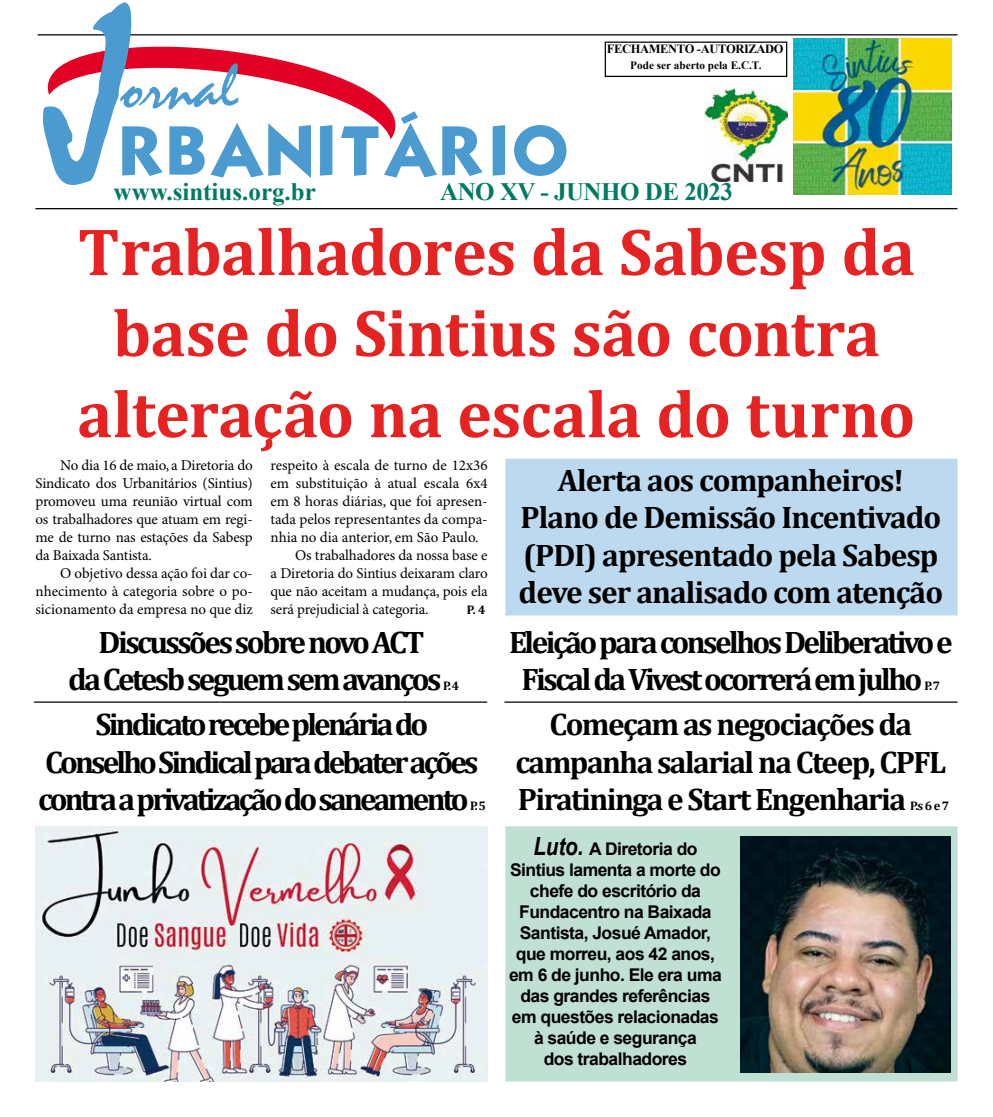
<style>
.page{position:relative;width:993px;height:1117px;background:#fff}
.page>*{position:absolute;margin:0;border:0;box-sizing:border-box;transform-origin:0 0}
.t1{font:250px "Mystical Plain";color:#4c9bd0}
.t2{font:700 67.5px/81px "Cambria";letter-spacing:-.01em;color:#e42322;text-align:center}
.t3{font:60px "Kabana Bold Plain";color:#4c9bd0}
.t4{font:60px "Mystical Plain";color:#4c9bd0}
.t5{font:700 31.25px/37.5px "Cambria";letter-spacing:-.08em;color:#000;text-align:center}
.t6{font:700 31.25px/37.5px "Cambria";letter-spacing:-.03em;color:#000;text-align:center}
.t7{font:700 31.25px/37.5px "Cambria";letter-spacing:-.05em;color:#000}
.t8{font:700 25px "Times New Roman";letter-spacing:-.01em;color:#007a62}
.t9{font:700 17.5px/21px "Arial";letter-spacing:-.03em;color:#000;text-align:center}
.t10{font:15px/18px "Minion Pro";letter-spacing:-.01em;color:#000;text-align:justify}
.t11{font:700 12.5px "Times New Roman";letter-spacing:-.03em;color:#000}
.t12{font:700 12.5px "Cambria";color:#000}
.t13{font:700 11.25px "Times New Roman";color:#000}
.s1{font-family:"Arial Narrow";font-style:italic;font-size:25px}
</style>
<div class="page">
<div style="left:505px;top:826px;width:452px;height:255px;background:#c0e0d3;border:1px solid #c0e0d3"></div>
<hr style="left:35px;top:208px;width:922px;height:1px;background:#000">
<svg style="left:37px;top:34px;width:370px;height:13px"></svg>
<svg style="left:104px;top:47px;width:124px;height:4px"></svg>
<svg style="left:47px;top:51px;width:349px;height:89px"></svg>
<hr style="left:38px;top:34px;width:919px;height:1px;background:#000">
<div style="left:604px;top:42px;width:183px;height:35px;border:1px solid #000"></div>
<img style="left:793px;top:38px;width:158px;height:157px">
<img style="left:704px;top:88px;width:83px;height:94px">
<img style="left:740px;top:836px;width:209px;height:236px">
<img style="left:35px;top:826px;width:452px;height:255px">
<div style="left:505px;top:458px;width:452px;height:157px;background:#bcd9ef;border:1px solid #bcd9ef"></div>
<hr style="left:504px;top:701px;width:453px;height:1px;background:#000">
<hr style="left:34px;top:701px;width:453px;height:1px;background:#000">
<h1 class="t1" style="left:49px;top:-47px;width:84px">J</h1>
<h3 class="t8" style="left:114px;top:173px;width:204px">www.sintius.org.br</h3>
<p class="t11" style="left:606px;top:39px;width:178px">FECHAMENTO -AUTORIZADO</p>
<p class="t13" style="left:630px;top:57px;width:133px">Pode ser aberto pela E.C.T.</p>
<h3 class="t4" style="left:120px;top:53px;width:119px">ornal</h3>
<h3 class="t3" style="left:119px;top:107px;width:451px">RBANITÁRIO</h3>
<h3 class="t8" style="left:440px;top:174px;width:294px">ANO XV - JUNHO DE 2023</h3>
<h2 class="t2" style="left:77px;top:209px;width:839px">Trabalhadores da Sabesp da base do Sintius são contra alteração na escala do turno</h2>
<p class="t10" style="left:35px;top:456px;width:219px;text-indent:25px">No dia 16 de maio, a Diretoria do Sindicato dos Urbanitários (Sintius) promoveu uma reunião virtual com os trabalhadores que atuam em regi&shy;me de turno nas estações da Sabesp da Baixada Santista.</p>
<p class="t10" style="left:35px;top:564px;width:219px;text-indent:25px">O objetivo dessa ação foi dar co&shy;nhecimento à categoria sobre o po&shy;sicionamento da empresa no que diz</p>
<p class="t10" style="left:270px;top:456px;width:219px">respeito à escala de turno de 12x36</p>
<p class="t10" style="left:270px;top:474px;width:219px">em substituição à atual escala 6x4</p>
<p class="t10" style="left:270px;top:492px;width:219px">em 8 horas diárias, que foi apresen-</p>
<p class="t10" style="left:270px;top:510px;width:219px">tada pelos representantes da compa-</p>
<p class="t10" style="left:270px;top:528px;width:210px">nhia no dia anterior, em São Paulo.</p>
<p class="t10" style="left:295px;top:546px;width:194px">Os trabalhadores da nossa base e</p>
<p class="t10" style="left:270px;top:564px;width:219px">a Diretoria do Sintius deixaram claro</p>
<p class="t10" style="left:270px;top:582px;width:219px">que não aceitam a mudança, pois ela</p>
<p class="t10" style="left:270px;top:600px;width:160px">será prejudicial à categoria.</p>
<p class="t12" style="left:466px;top:600px;width:20px">P. 4</p>
<h3 class="t6" style="left:518px;top:460px;width:426px">Alerta aos companheiros!<br>Plano de Demissão Incentivado (PDI) apresentado pela Sabesp deve ser analisado com atenção</h3>
<h3 class="t5" style="left:68px;top:622px;width:374px">Discussões sobre novo ACT<br>da Cetesb seguem sem avanços</h3>
<p class="t12" style="left:443px;top:677px;width:18px">P. 4</p>
<h3 class="t5" style="left:38px;top:704px;width:442px">Sindicato recebe plenária do<br>Conselho Sindical para debater ações contra a privatização do saneamento</h3>
<p class="t12" style="left:470px;top:797px;width:17px">P.5</p>
<h3 class="t5" style="left:509px;top:622px;width:445px">Eleição para conselhos Deliberativo e<br>Fiscal da Vivest ocorrerá em julho</h3>
<p class="t12" style="left:924px;top:677px;width:18px">P. 7</p>
<h3 class="t7" style="left:515px;top:704px;width:432px;text-indent:34px">Começam as negociações da campanha salarial na Cteep, CPFL<br>Piratininga e Start Engenharia</h3>
<p class="t12" style="left:909px;top:797px;width:41px">P.s 6 e 7</p>
<p class="t9" style="left:509px;top:838px;width:214px"><span class="s1">Luto.</span> A Diretoria do<br>Sintius lamenta a morte do chefe do escritório da<br>Fundacentro na Baixada<br>Santista, Josué Amador, que morreu, aos 42 anos, em 6 de junho. Ele era uma das grandes referências em questões relacionadas à saúde e segurança<br>dos trabalhadores</p>
</div>
